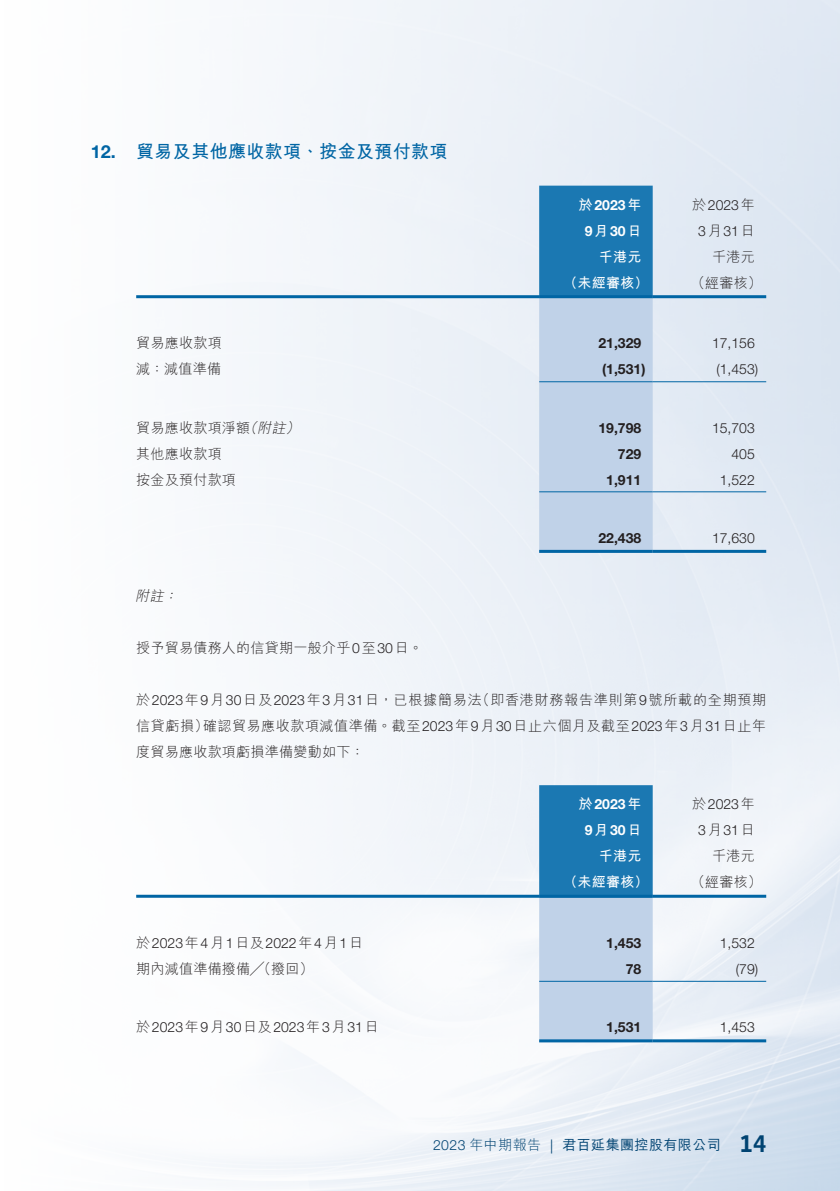
<style>
.page{position:relative;width:840px;height:1191px;background:#fff}
.page>*{position:absolute;margin:0;border:0;box-sizing:border-box;transform-origin:0 0}
.t1{font:700 24px "Battersea";color:#004372}
._07_NH1{font:700 18px "M Hei HK";letter-spacing:.02em;color:#0065a4}
._07_NH1-2{font:700 18px "Helvetica Neue LT Std";color:#0065a4}
._51_N_Table_txt{font:300 14px "Helvetica Neue LT Std";color:#231f20}
._06_Notes{font:300 14px/26px "M Hei HK";letter-spacing:.04em;color:#231f20}
._51_N_Table_txt-2{font:300 14px "M Hei HK";letter-spacing:.02em;color:#231f20}
._51_N_Table_txt-3{font:700 14px "Helvetica Neue LT Std";color:#231f20}
._06_Notes-2{font:300 14px/26px "M Hei HK";letter-spacing:.02em;color:#231f20}
._51_N_Table_txt-4{font:700 14px "Helvetica Neue LT Std";color:#fff}
._51_N_Table_txt-5{font:700 14px "M Hei HK";letter-spacing:.02em;color:#fff}
.t2{font:500 14px "M Hei HK";letter-spacing:.03em;color:#004372}
.t3{font:300 14px "M Hei HK";letter-spacing:.03em;color:#004372}
._51_N_Table_txt-6{font:italic 300 14px "M Hei HK";color:#231f20}
._06_Notes-3{font:italic 300 14px "M Hei HK";color:#231f20}
.t4{font:300 14px "Helvetica LT Std";color:#004372}
.s1{font-family:"M Hei HK"}
.s2{font-family:"Helvetica Neue LT Std"}
</style>
<div class="page">
<img style="left:136px;top:0;width:703px;height:1191px">
<svg style="left:539px;top:186px;width:113px;height:364px;background:#8db6d7"></svg>
<hr style="left:136px;top:295px;width:403px;height:3px;background:#0065a4">
<hr style="left:539px;top:295px;width:113px;height:3px;background:#0065a4">
<hr style="left:652px;top:295px;width:113px;height:3px;background:#0065a4">
<hr style="left:539px;top:381px;width:113px;height:1px;background:#0065a4">
<hr style="left:652px;top:381px;width:113px;height:1px;background:#0065a4">
<hr style="left:539px;top:491px;width:113px;height:1px;background:#0065a4">
<hr style="left:652px;top:491px;width:113px;height:1px;background:#0065a4">
<hr style="left:539px;top:550px;width:113px;height:3px;background:#0065a4">
<hr style="left:652px;top:550px;width:113px;height:3px;background:#0065a4">
<svg style="left:539px;top:785px;width:113px;height:254px;background:#77aad0"></svg>
<hr style="left:136px;top:894px;width:403px;height:3px;background:#0065a4">
<hr style="left:539px;top:894px;width:113px;height:3px;background:#0065a4">
<hr style="left:652px;top:894px;width:113px;height:3px;background:#0065a4">
<hr style="left:539px;top:980px;width:113px;height:1px;background:#0065a4">
<hr style="left:652px;top:980px;width:113px;height:1px;background:#0065a4">
<hr style="left:539px;top:1039px;width:113px;height:3px;background:#0065a4">
<hr style="left:652px;top:1039px;width:113px;height:3px;background:#0065a4">
<p class="_07_NH1-2" style="left:91px;top:140px;width:27px">12.</p>
<p class="_07_NH1" style="left:136px;top:138px;width:313px">貿易及其他應收款項、按金及預付款項</p>
<p class="_51_N_Table_txt-4" style="left:578px;top:196px;width:64px"><span class="s1">於</span>2023<span class="s1">年</span></p>
<p class="_51_N_Table_txt-4" style="left:584px;top:222px;width:58px">9<span class="s1">月</span>30<span class="s1">日</span></p>
<p class="_51_N_Table_txt-5" style="left:598px;top:246px;width:44px">千港元</p>
<p class="_51_N_Table_txt" style="left:691px;top:196px;width:64px"><span class="s1">於</span>2023<span class="s1">年</span></p>
<p class="_51_N_Table_txt" style="left:697px;top:222px;width:58px">3<span class="s1">月</span>31<span class="s1">日</span></p>
<p class="_51_N_Table_txt-2" style="left:711px;top:249px;width:44px">千港元</p>
<p class="_51_N_Table_txt-5" style="left:563px;top:272px;width:86px">（未經審核）</p>
<p class="_51_N_Table_txt-2" style="left:690px;top:275px;width:72px">（經審核(</p>
<p class="_51_N_Table_txt-2" style="left:136px;top:336px;width:87px">貿易應收款項</p>
<p class="_51_N_Table_txt-3" style="left:598px;top:335px;width:44px">21,329</p>
<p class="_51_N_Table_txt" style="left:711px;top:335px;width:44px">17,156</p>
<p class="_51_N_Table_txt-2" style="left:136px;top:362px;width:86px">減：減值準備</p>
<p class="_51_N_Table_txt-3" style="left:601px;top:361px;width:45px">)1,531(</p>
<p class="_51_N_Table_txt" style="left:716px;top:361px;width:43px">)1,453(</p>
<p class="_51_N_Table_txt-6" style="left:243px;top:420px;width:18px">（</p>
<p class="_51_N_Table_txt-6" style="left:285px;top:420px;width:18px">(</p>
<p class="_51_N_Table_txt-6" style="left:257px;top:420px;width:33px">附註</p>
<p class="_51_N_Table_txt-2" style="left:136px;top:420px;width:115px">貿易應收款項淨額</p>
<p class="_51_N_Table_txt-3" style="left:598px;top:419px;width:44px">19,798</p>
<p class="_51_N_Table_txt" style="left:711px;top:419px;width:44px">15,703</p>
<p class="_51_N_Table_txt-2" style="left:136px;top:446px;width:87px">其他應收款項</p>
<p class="_51_N_Table_txt-3" style="left:617px;top:445px;width:25px">729</p>
<p class="_51_N_Table_txt" style="left:731px;top:445px;width:25px">405</p>
<p class="_51_N_Table_txt-2" style="left:136px;top:472px;width:101px">按金及預付款項</p>
<p class="_51_N_Table_txt-3" style="left:606px;top:471px;width:37px">1,911</p>
<p class="_51_N_Table_txt" style="left:719px;top:471px;width:37px">1,522</p>
<p class="_51_N_Table_txt-3" style="left:598px;top:529px;width:44px">22,438</p>
<p class="_51_N_Table_txt" style="left:711px;top:529px;width:44px">17,630</p>
<p class="_06_Notes-3" style="left:135px;top:589px;width:33px">附註</p>
<p class="_06_Notes-2" style="left:136px;top:635px;width:288px">授予貿易債務人的信貸期一般介乎<span class="s2">0</span>至<span class="s2">30</span>日。</p>
<p class="_06_Notes-3" style="left:163px;top:589px;width:18px">：</p>
<p class="_06_Notes" style="left:475px;top:687px;width:292px">（即香港財務報告準則第<span class="s2">9</span>號所載的全期預期</p>
<p class="_06_Notes" style="left:203px;top:687px;width:564px;text-indent:-67px">於<span class="s2">2023</span>年<span class="s2">9</span>月<span class="s2">30</span>日及<span class="s2">2023</span>年<span class="s2">3</span>月<span class="s2">31</span>日，已根據簡易法<br>確認貿易應收款項減值準備。截至<span class="s2">2023</span>年<span class="s2">9</span>月<span class="s2">30</span>日止六個月及截至<span class="s2">2023</span>年<span class="s2">3</span>月<span class="s2">31</span>日止年</p>
<p class="_06_Notes-2" style="left:136px;top:713px;width:229px">信貸虧損）<br>度貿易應收款項虧損準備變動如下：</p>
<p class="_51_N_Table_txt-4" style="left:578px;top:795px;width:64px"><span class="s1">於</span>2023<span class="s1">年</span></p>
<p class="_51_N_Table_txt-4" style="left:584px;top:821px;width:58px">9<span class="s1">月</span>30<span class="s1">日</span></p>
<p class="_51_N_Table_txt-5" style="left:598px;top:846px;width:44px">千港元</p>
<p class="_51_N_Table_txt" style="left:691px;top:796px;width:64px"><span class="s1">於</span>2023<span class="s1">年</span></p>
<p class="_51_N_Table_txt" style="left:697px;top:822px;width:58px">3<span class="s1">月</span>31<span class="s1">日</span></p>
<p class="_51_N_Table_txt-2" style="left:711px;top:849px;width:44px">千港元</p>
<p class="_51_N_Table_txt-5" style="left:563px;top:872px;width:86px">（未經審核）</p>
<p class="_51_N_Table_txt-2" style="left:690px;top:875px;width:72px">（經審核(</p>
<p class="_51_N_Table_txt" style="left:136px;top:934px;width:228px"><span class="s1">於</span>2023<span class="s1">年</span>4<span class="s1">月</span>1<span class="s1">日及</span>2022<span class="s1">年</span>4<span class="s1">月</span>1<span class="s1">日</span></p>
<p class="_51_N_Table_txt-3" style="left:606px;top:934px;width:37px">1,453</p>
<p class="_51_N_Table_txt" style="left:719px;top:934px;width:37px">1,532</p>
<p class="_51_N_Table_txt-2" style="left:136px;top:961px;width:179px">期內減值準備撥備╱（撥回(</p>
<p class="_51_N_Table_txt-3" style="left:625px;top:960px;width:17px">78</p>
<p class="_51_N_Table_txt" style="left:735px;top:960px;width:24px">)79(</p>
<p class="_51_N_Table_txt" style="left:136px;top:1018px;width:244px"><span class="s1">於</span>2023<span class="s1">年</span>9<span class="s1">月</span>30<span class="s1">日及</span>2023<span class="s1">年</span>3<span class="s1">月</span>31<span class="s1">日</span></p>
<p class="_51_N_Table_txt-3" style="left:606px;top:1018px;width:37px">1,531</p>
<p class="_51_N_Table_txt" style="left:719px;top:1018px;width:37px">1,453</p>
<p class="t3" style="left:433px;top:1137px;width:109px"><span class="s2">2023</span> 年中期報告</p>
<p class="t4" style="left:550px;top:1135px;width:5px">|</p>
<p class="t2" style="left:562px;top:1134px;width:160px">君百延集團控股有限公司</p>
<h1 class="t1" style="left:739px;top:1128px;width:28px">14</h1>
</div>
